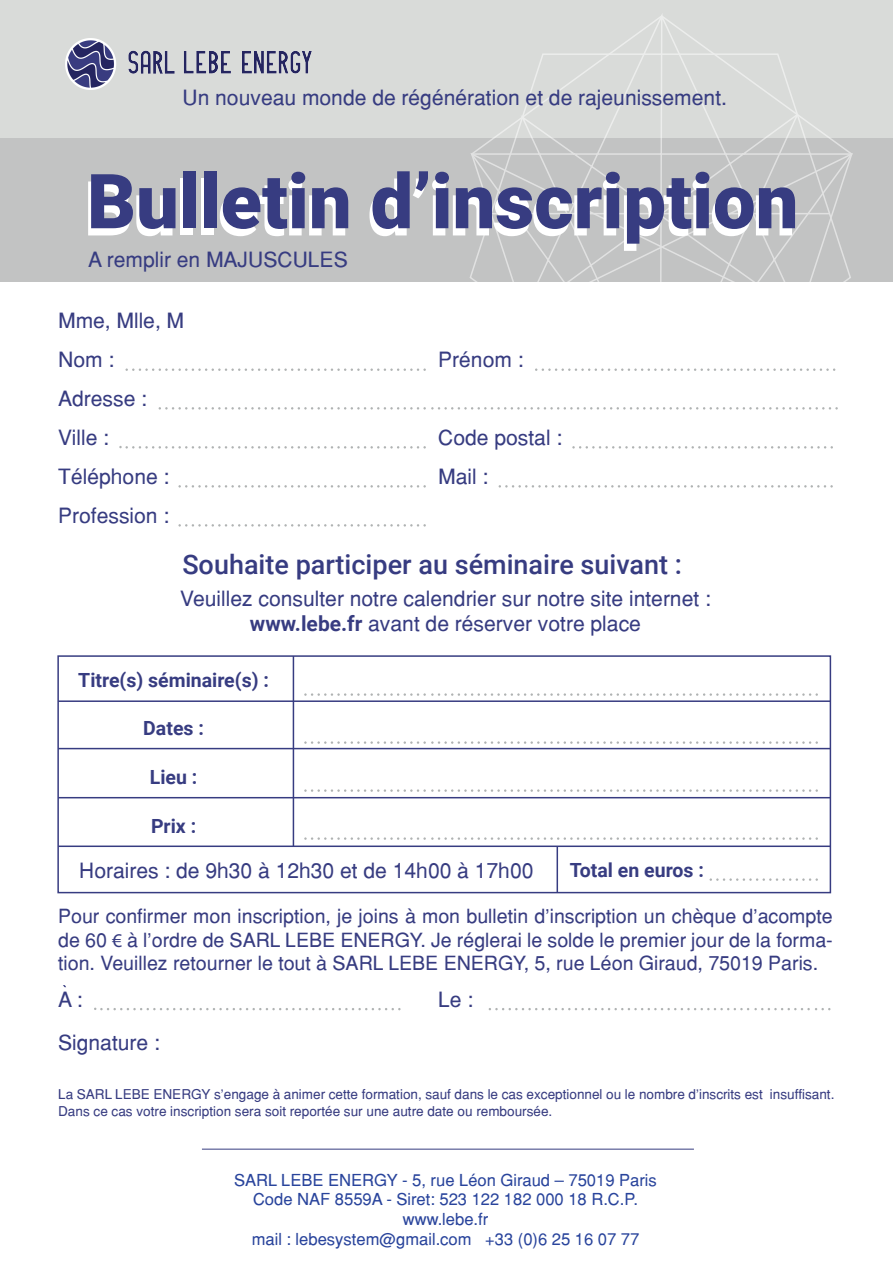
<style>
.page{position:relative;width:893px;height:1263px;background:#fff}
.page>*{position:absolute;margin:0;border:0;box-sizing:border-box;transform-origin:0 0}
.t1{font:500 27px "Roboto";color:#373c81}
.t2{font:21px/39px "Helvetica";color:#373c81}
.t3{font:19.5px/23.4px "Helvetica";color:#373c81;text-align:justify}
.t4{font:700 19.5px "Roboto";color:#373c81}
.t5{font:16.5px/19.8px "Helvetica";color:#29449c;text-align:center}
.t6{font:13.5px/16.2px "Helvetica";color:#373c81}
.s1{font-family:"Roboto";font-weight:700}
.s2{font-family:"Myriad Pro"}
</style>
<div class="page">
<div style="left:0;top:0;width:893px;height:266px;background:#d9dbd9"></div>
<img style="left:66px;top:39px;width:245px;height:51px">
<div style="left:0;top:138px;width:893px;height:143px;background:#c2c3c3"></div>
<svg style="left:523px;top:15px;width:327px;height:137px"></svg>
<svg style="left:838px;top:152px;width:15px;height:130px"></svg>
<svg style="left:119px;top:446px;width:307px;height:3px"></svg>
<svg style="left:178px;top:485px;width:248px;height:3px"></svg>
<svg style="left:499px;top:485px;width:334px;height:3px"></svg>
<svg style="left:572px;top:446px;width:261px;height:3px"></svg>
<svg style="left:94px;top:1008px;width:307px;height:2px"></svg>
<svg style="left:489px;top:1008px;width:341px;height:2px"></svg>
<svg style="left:178px;top:524px;width:248px;height:3px"></svg>
<svg style="left:304px;top:693px;width:514px;height:3px"></svg>
<svg style="left:304px;top:741px;width:514px;height:3px"></svg>
<svg style="left:304px;top:789px;width:514px;height:3px"></svg>
<svg style="left:304px;top:837px;width:514px;height:3px"></svg>
<svg style="left:710px;top:878px;width:108px;height:3px"></svg>
<svg style="left:88px;top:113px;width:750px;height:297px"></svg>
<div style="left:57px;top:655px;width:774px;height:238px;border:2px solid #373c81"></div>
<hr style="left:58px;top:700px;width:772px;height:2px;background:#373c81">
<hr style="left:58px;top:748px;width:772px;height:1px;background:#373c81">
<hr style="left:58px;top:797px;width:772px;height:1px;background:#373c81">
<hr style="left:58px;top:845px;width:772px;height:2px;background:#373c81">
<hr style="left:293px;top:656px;width:1px;height:190px;background:#373c81">
<hr style="left:557px;top:846px;width:1px;height:47px;background:#373c81">
<p class="t2" style="left:182px;top:78px;width:546px">Un nouveau monde de régénération et de rajeunissement.</p>
<p class="t2" style="left:88px;top:239px;width:261px">A remplir en MAJUSCULES</p>
<p class="t2" style="left:58px;top:300px;width:128px">Mme, Mlle, M<br>Nom :<br>Adresse :<br>Ville :<br>Téléphone :<br>Profession :</p>
<p class="t2" style="left:438px;top:339px;width:87px">Prénom :</p>
<p class="t2" style="left:438px;top:417px;width:126px">Code postal :</p>
<p class="t2" style="left:438px;top:456px;width:52px">Mail :</p>
<p class="t1" style="left:182px;top:546px;width:501px">Souhaite participer au séminaire suivant :</p>
<p class="t2" style="left:180px;top:585px;width:532px;line-height:25.2px;text-align:center">Veuillez consulter notre calendrier sur notre site internet : <span class="s1">www.lebe.fr</span> avant de réserver votre place</p>
<p class="t4" style="left:78px;top:666px;width:192px">Titre(s) séminaire(s) :</p>
<p class="t4" style="left:143px;top:715px;width:62px">Dates :</p>
<p class="t4" style="left:150px;top:764px;width:49px">Lieu :</p>
<p class="t4" style="left:151px;top:812px;width:47px">Prix :</p>
<p class="t2" style="left:79px;top:850px;width:456px">Horaires : de 9h30 à 12h30 et de 14h00 à 17h00</p>
<p class="t3" style="left:58px;top:904px;width:776px">Pour confirmer mon inscription, je joins à mon bulletin d’inscription un chèque d’acompte de 60 <span class="s2">€</span> à l’ordre de SARL LEBE ENERGY. Je réglerai le solde le premier jour de la forma&shy;tion. Veuillez retourner le tout à SARL LEBE ENERGY, 5, rue Léon Giraud, 75019 Paris.</p>
<p class="t4" style="left:570px;top:857px;width:136px">Total en euros :</p>
<p class="t2" style="left:58px;top:977px;width:103px;line-height:43.5px">A :<br>Signature :</p>
<p class="t2" style="left:438px;top:979px;width:37px">Le :</p>
<p class="t6" style="left:58px;top:1086px;width:778px">La SARL LEBE ENERGY s’engage à animer cette formation, sauf dans le cas exceptionnel ou le nombre d’inscrits est insuffisant.<br>Dans ce cas votre inscription sera soit reportée sur une autre date ou remboursée.</p>
<p class="t5" style="left:234px;top:1170px;width:424px">SARL LEBE ENERGY - 5, rue Léon Giraud – 75019 Paris Code NAF 8559A - Siret: 523 122 182 000 18 R.C.P. www.lebe.fr<br>mail : lebesystem@gmail.com +33 (0)6 25 16 07 77</p>
</div>
